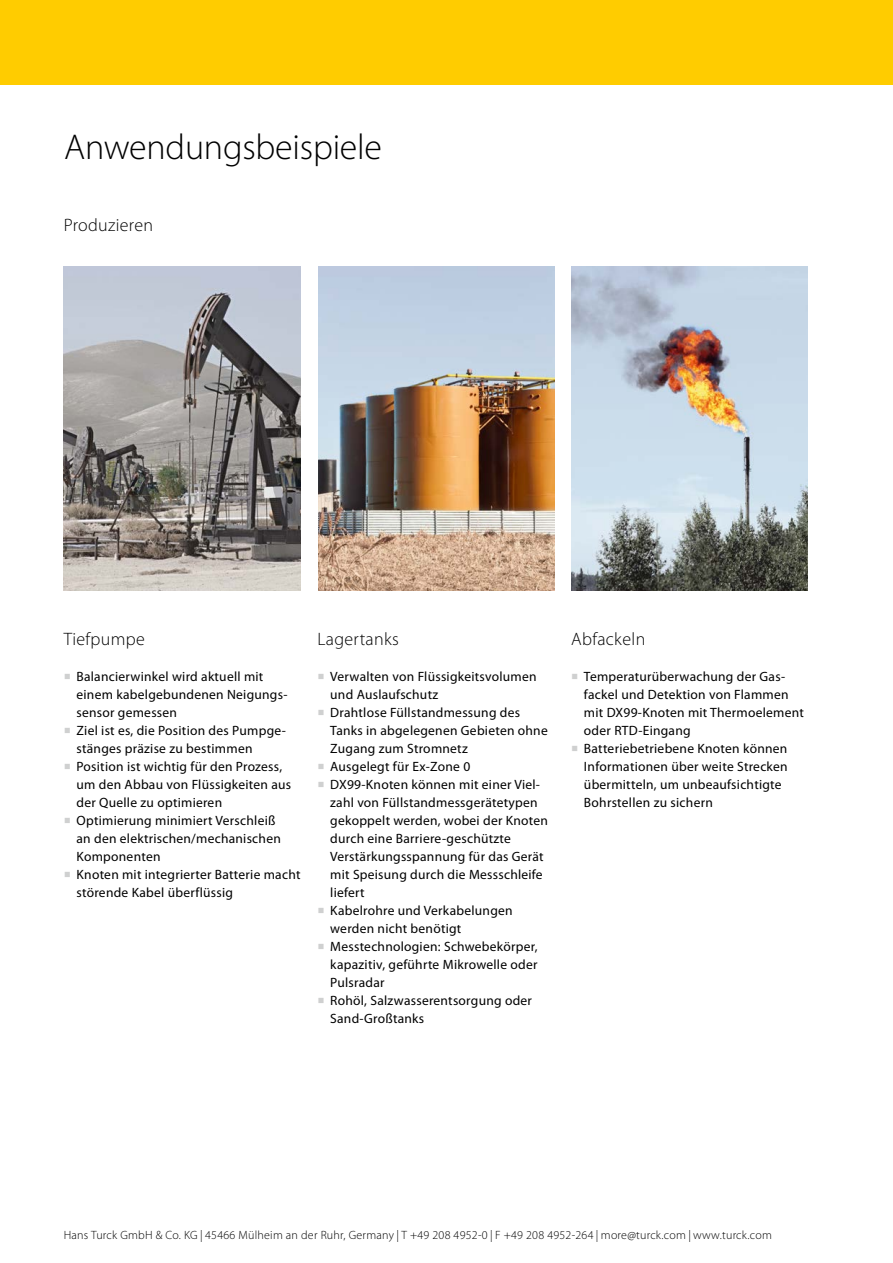
<style>
.page{position:relative;width:893px;height:1263px;background:#fff}
.page>*{position:absolute;margin:0;border:0;box-sizing:border-box;transform-origin:0 0}
.t1{font:300 36px "Myriad Pro";letter-spacing:-.005em;color:#000}
.t2{font:300 18px "Myriad Pro";letter-spacing:.02em;color:#000}
.t3{font:13.5px/18px "Myriad Pro";letter-spacing:.02em;color:#000}
.t4{font:300 12px "Myriad Pro";letter-spacing:.02em;color:#000}
.s1{font-family:"Minion Pro";font-size:18px;color:#cfd0d0}
</style>
<div class="page">
<div style="left:0;top:0;width:893px;height:85px;background:#fc0"></div>
<img style="left:64px;top:267px;width:236px;height:324px">
<img style="left:318px;top:267px;width:236px;height:324px">
<img style="left:571px;top:267px;width:237px;height:324px">
<h1 class="t1" style="left:64px;top:125px;width:319px">Anwendungsbeispiele</h1>
<h2 class="t2" style="left:64px;top:214px;width:91px">Produzieren</h2>
<h2 class="t2" style="left:64px;top:628px;width:83px">Tiefpumpe</h2>
<p class="t3" style="left:77px;top:667px;width:212px;text-indent:-13px"><span class="s1">■</span> Balancierwinkel wird aktuell mit einem kabelgebundenen Neigungs&shy;sensor gemessen</p>
<p class="t3" style="left:77px;top:721px;width:211px;text-indent:-13px"><span class="s1">■</span> Ziel ist es, die Position des Pumpge&shy;stänges präzise zu bestimmen</p>
<p class="t3" style="left:77px;top:757px;width:216px;text-indent:-13px"><span class="s1">■</span> Position ist wichtig für den Prozess, um den Abbau von Flüssigkeiten aus der Quelle zu optimieren</p>
<p class="t3" style="left:77px;top:811px;width:206px;text-indent:-13px"><span class="s1">■</span> Optimierung minimiert Verschleiß an den elektrischen/mechanischen<br>Komponenten</p>
<p class="t3" style="left:77px;top:865px;width:225px;text-indent:-13px"><span class="s1">■</span> Knoten mit integrierter Batterie macht störende Kabel überflüssig</p>
<h2 class="t2" style="left:317px;top:628px;width:83px">Lagertanks</h2>
<p class="t3" style="left:330px;top:667px;width:208px;text-indent:-13px"><span class="s1">■</span> Verwalten von Flüssigkeitsvolumen und Auslaufschutz</p>
<p class="t3" style="left:330px;top:703px;width:219px;text-indent:-13px"><span class="s1">■</span> Drahtlose Füllstandmessung des<br>Tanks in abgelegenen Gebieten ohne<br>Zugang zum Stromnetz</p>
<p class="t3" style="left:317px;top:757px;width:154px"><span class="s1">■</span> Ausgelegt für Ex-Zone 0</p>
<p class="t3" style="left:330px;top:775px;width:219px;text-indent:-13px"><span class="s1">■</span> DX99-Knoten können mit einer Viel&shy;zahl von Füllstandmessgerätetypen gekoppelt werden, wobei der Knoten durch eine Barriere-geschützte<br>Verstärkungsspannung für das Gerät mit Speisung durch die Messschleife liefert</p>
<p class="t3" style="left:330px;top:901px;width:184px;text-indent:-13px"><span class="s1">■</span> Kabelrohre und Verkabelungen werden nicht benötigt</p>
<p class="t3" style="left:330px;top:937px;width:209px;text-align:justify;text-indent:-13px"><span class="s1">■</span> Messtechnologien: Schwebekörper, kapazitiv, geführte Mikrowelle oder Pulsradar</p>
<p class="t3" style="left:330px;top:991px;width:203px;text-indent:-13px"><span class="s1">■</span> Rohöl, Salzwasserentsorgung oder<br>Sand-Großtanks</p>
<h2 class="t2" style="left:571px;top:628px;width:76px">Abfackeln</h2>
<p class="t3" style="left:584px;top:667px;width:221px;text-indent:-13px"><span class="s1">■</span> Temperaturüberwachung der Gas&shy;fackel und Detektion von Flammen mit DX99-Knoten mit Thermoelement oder RTD-Eingang</p>
<p class="t3" style="left:584px;top:739px;width:205px;text-indent:-13px"><span class="s1">■</span> Batteriebetriebene Knoten können<br>Informationen über weite Strecken übermitteln, um unbeaufsichtigte<br>Bohrstellen zu sichern</p>
<p class="t4" style="left:64px;top:1228px;width:709px">Hans Turck GmbH &amp; Co. KG | 45466 Mülheim an der Ruhr, Germany | T +49 208 4952-0 | F +49 208 4952-264 | more@turck.com | www.turck.com</p>
</div>
